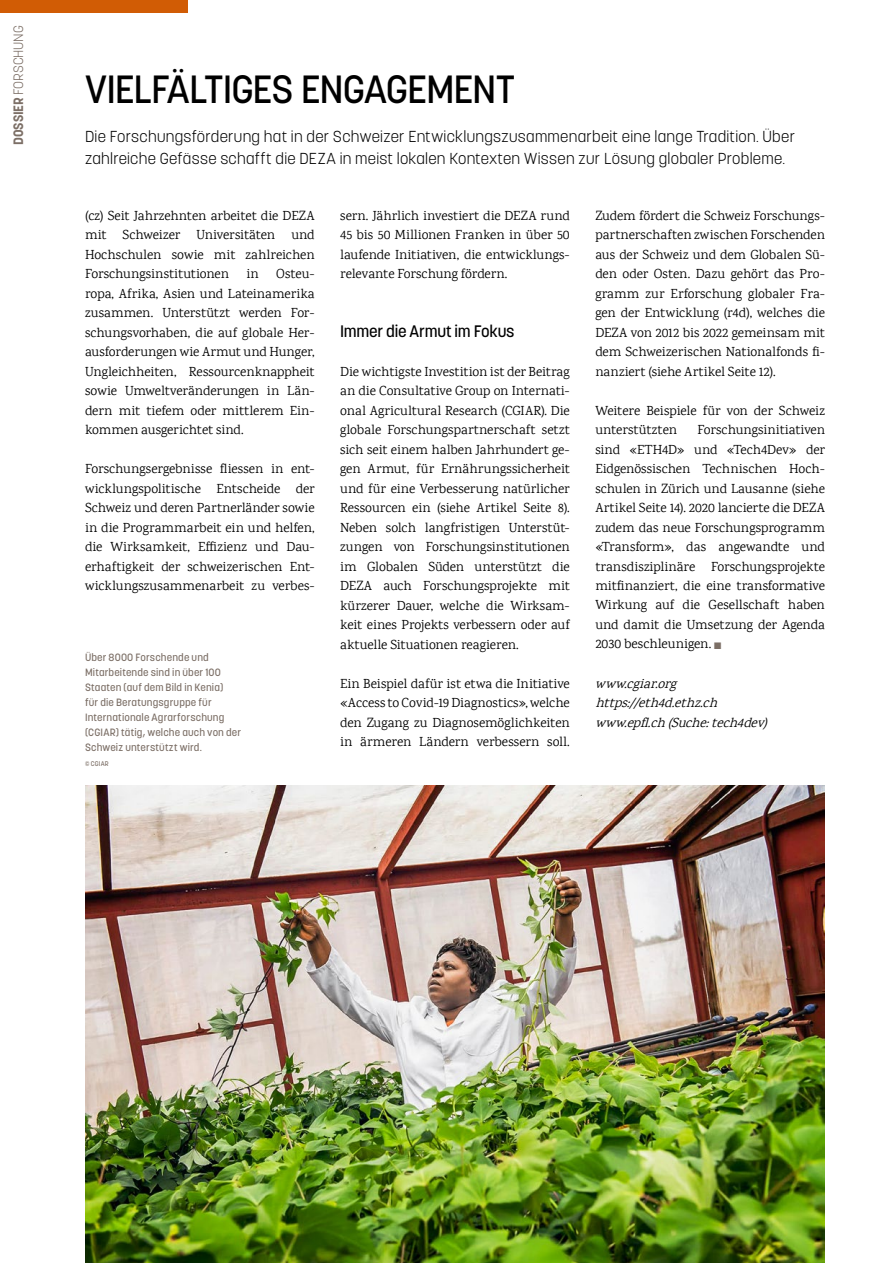
<style>
.page{position:relative;width:893px;height:1263px;background:#fff}
.page>*{position:absolute;margin:0;border:0;box-sizing:border-box;transform-origin:0 0}
.t1{font:500 39px "Korolev";letter-spacing:-.03em;color:#000}
.t2{font:500 16.5px "Korolev";letter-spacing:-.015em;color:#000}
.t3{font:300 15.75px/22.5px "Korolev";letter-spacing:.015em;color:#000}
.t4{font:13.5px/19.5px "Karma";color:#000;text-align:justify}
.t5{font:italic 13.5px/19.5px "Karma";color:#000}
.t6{font:300 13.5px "Korolev";letter-spacing:-.01em;color:#7c6f66}
.t7{font:500 10.5px/15px "Korolev";letter-spacing:.015em;color:#7c6f66}
.t8{font:500 6.75px "Korolev";letter-spacing:.025em;color:#7c6f66}
.s1{font-weight:700}
.s2{color:#7c6f66}
</style>
<div class="page">
<img style="left:85px;top:785px;width:740px;height:478px">
<div style="left:0;top:0;width:188px;height:13px;background:#d15c05"></div>
<p class="t6" style="left:10px;top:145px;width:121px;rotate:-90deg"><span class="s1">DOSSIER</span> FORSCHUNG</p>
<h1 class="t1" style="left:85px;top:64px;width:432px">VIELFÄLTIGES ENGAGEMENT</h1>
<p class="t3" style="left:85px;top:125px;width:711px">Die Forschungsförderung hat in der Schweizer Entwicklungszusammenarbeit eine lange Tradition. Über zahlreiche Gefässe schafft die DEZA in meist lokalen Kontexten Wissen zur Lösung globaler Probleme.</p>
<p class="t4" style="left:85px;top:205px;width:231px">(cz) Seit Jahrzehnten arbeitet die DEZA mit Schweizer Universitäten und Hochschulen sowie mit zahlreichen Forschungsinstitutionen</p>
<p class="t4" style="left:85px;top:264px;width:231px;text-indent:191px">Osteu&shy;ropa, Afrika, Asien und Lateinamerika zusammen. Unterstützt werden For&shy;schungsvorhaben, die auf globale Her&shy;ausforderungen wie Armut und Hunger, Ungleichheiten, Ressourcenknappheit sowie Umweltveränderungen in Län&shy;dern mit tiefem oder mittlerem Ein&shy;kommen ausgerichtet sind.</p>
<p class="t4" style="left:85px;top:459px;width:231px">Forschungsergebnisse fliessen in ent&shy;wicklungspolitische Entscheide der Schweiz und deren Partnerländer sowie in die Programmarbeit ein und helfen, die Wirksamkeit, Effizienz und Dau&shy;erhaftigkeit der schweizerischen Ent&shy;wicklungszusammenarbeit zu verbes-</p>
<p class="t4" style="left:247px;top:264px;width:14px">in</p>
<p class="t7" style="left:85px;top:649px;width:158px">Über 8000 Forschende und<br>Mitarbeitende sind in über 100<br>Staaten (auf dem Bild in Kenia)<br>für die Beratungsgruppe für<br>Internationale Agrarforschung (CGIAR) tätig, welche auch von der<br>Schweiz unterstützt wird.</p>
<p class="t8" style="left:85px;top:759px;width:25px">© CGIAR</p>
<p class="t4" style="left:340px;top:205px;width:231px">sern. Jährlich investiert die DEZA rund 45 bis 50 Millionen Franken in über 50 laufende Initiativen, die entwicklungs&shy;relevante Forschung fördern.</p>
<p class="t2" style="left:340px;top:320px;width:176px">Immer die Armut im Fokus</p>
<p class="t4" style="left:340px;top:361px;width:231px">Die wichtigste Investition ist der Beitrag an die Consultative Group on Internati&shy;onal Agricultural Research (CGIAR). Die globale Forschungspartnerschaft setzt sich seit einem halben Jahrhundert ge&shy;gen Armut, für Ernährungssicherheit und für eine Verbesserung natürlicher Ressourcen ein (siehe Artikel Seite 8).<br>Neben solch langfristigen Unterstüt&shy;zungen von Forschungsinstitutionen im Globalen Süden unterstützt die DEZA auch Forschungsprojekte mit kürzerer Dauer, welche die Wirksam&shy;keit eines Projekts verbessern oder auf aktuelle Situationen reagieren.</p>
<p class="t4" style="left:340px;top:673px;width:231px">Ein Beispiel dafür ist etwa die Initiative «Access to Covid-19 Diagnostics», welche den Zugang zu Diagnosemöglichkeiten in ärmeren Ländern verbessern soll.</p>
<p class="t4" style="left:595px;top:205px;width:231px">Zudem fördert die Schweiz Forschungs&shy;partnerschaften zwischen Forschenden aus der Schweiz und dem Globalen Sü&shy;den oder Osten. Dazu gehört das Pro&shy;gramm zur Erforschung globaler Fra&shy;gen der Entwicklung (r4d), welches die DEZA von 2012 bis 2022 gemeinsam mit dem Schweizerischen Nationalfonds fi&shy;nanziert (siehe Artikel Seite 12).</p>
<p class="t4" style="left:595px;top:400px;width:231px">Weitere Beispiele für von der Schweiz unterstützten</p>
<p class="t4" style="left:595px;top:420px;width:231px;text-indent:102px">Forschungsinitiativen sind «ETH4D» und «Tech4Dev» der Eidgenössischen Technischen Hoch&shy;schulen in Zürich und Lausanne (siehe Artikel Seite 14). 2020 lancierte die DEZA zudem das neue Forschungsprogramm «Transform», das angewandte und transdisziplinäre Forschungsprojekte mitfinanziert, die eine transformative Wirkung auf die Gesellschaft haben und damit die Umsetzung der Agenda 2030 beschleunigen. <span class="s2">■</span></p>
<p class="t5" style="left:595px;top:673px;width:178px">www.cgiar.org https://eth4d.ethz.ch www.epfl.ch(Suche:tech4dev)</p>
</div>
